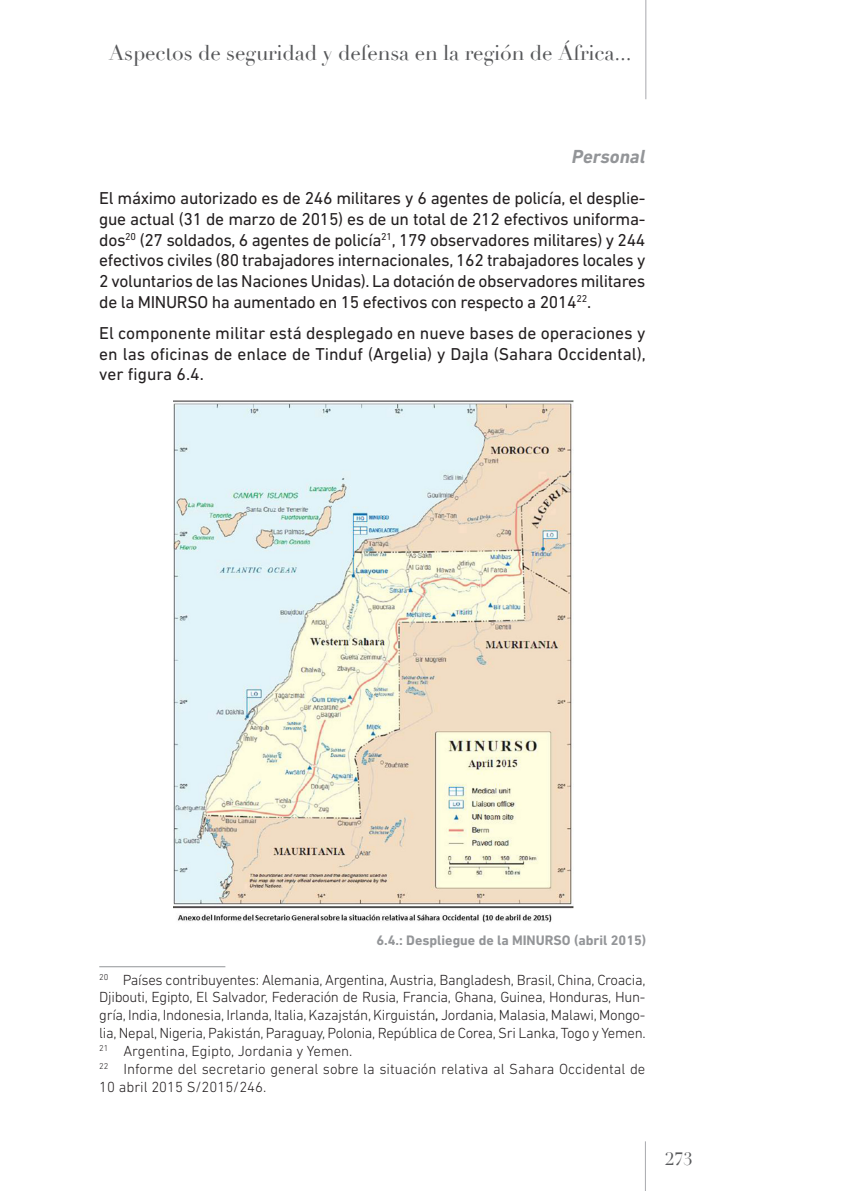
<style>
.page{position:relative;width:844px;height:1191px;background:#fff}
.page>*{position:absolute;margin:0;border:0;box-sizing:border-box;transform-origin:0 0}
.t1{font:21px "Didot";letter-spacing:-.01em;color:#57585a}
._07_LADILLO_2{font:italic 700 19.25px "DIN Next LT Pro";color:#939598}
._05_TEXTO{font:17.5px/20.7px "DIN Next LT Pro";letter-spacing:-.02em;color:#231f20;text-align:justify}
.t2{font:17.5px "Didot";color:#57585a}
._00_NOTAS{font:300 14.88px/17.8px "DIN Next LT Pro";color:#231f20;text-align:justify}
.t3{font:700 14px "DIN Next LT Pro";color:#939598}
.s1{font-weight:400}
</style>
<div class="page">
<hr style="left:645px;top:0;width:1px;height:99px;background:#a8a9ad">
<hr style="left:644px;top:1141px;width:1px;height:50px;background:#a8a9ad">
<hr style="left:99px;top:966px;width:126px;height:1px;background:#939598">
<img style="left:173px;top:401px;width:400px;height:522px">
<p class="t1" style="left:109px;top:40px;width:524px">Aspectos de seguridad y defensa en la región de África...</p>
<p class="_07_LADILLO_2" style="left:571px;top:145px;width:75px">Personal</p>
<p class="_05_TEXTO" style="left:99px;top:188px;width:547px">El máximo autorizado es de 246 militares y 6 agentes de policía, el desplie&shy;gue actual (31 de marzo de 2015) es de un total de 212 efectivos uniforma&shy;dos<sup>20</sup> (27 soldados, 6 agentes de policía<sup>21</sup>, 179 observadores militares) y 244 efectivos civiles (80 trabajadores internacionales, 162 trabajadores locales y 2 voluntarios de las Naciones Unidas). La dotación de observadores militares de la MINURSO ha aumentado en 15 efectivos con respecto a 2014<sup>22</sup>.</p>
<p class="_05_TEXTO" style="left:99px;top:322px;width:548px">El componente militar está desplegado en nueve bases de operaciones y en las oficinas de enlace de Tinduf (Argelia) y Dajla (Sahara Occidental), ver figura 6.4.</p>
<p class="t3" style="left:376px;top:932px;width:271px">6.4.: Despliegue de la MINURSO (abril 2015)</p>
<p class="_00_NOTAS" style="left:99px;top:970px;width:547px"><sup>20</sup> Países contribuyentes: Alemania, Argentina, Austria, Bangladesh, Brasil, China, Croacia, Djibouti, Egipto, El Salvador, Federación de Rusia, Francia, Ghana, Guinea, Honduras, Hun&shy;gría, India, Indonesia, Irlanda, Italia, Kazajstán, Kirguistán<span class="s1">,</span> Jordania, Malasia, Malawi, Mongo&shy;lia, Nepal, Nigeria, Pakistán, Paraguay, Polonia, República de Corea, Sri Lanka, Togo y Yemen.</p>
<p class="_00_NOTAS" style="left:99px;top:1041px;width:255px"><sup>21</sup> Argentina, Egipto, Jordania y Yemen.</p>
<p class="_00_NOTAS" style="left:99px;top:1059px;width:547px"><sup>22</sup> Informe del secretario general sobre la situación relativa al Sahara Occidental de<br>10 abril 2015 S/2015/246.</p>
<p class="t2" style="left:665px;top:1148px;width:29px">273</p>
</div>
